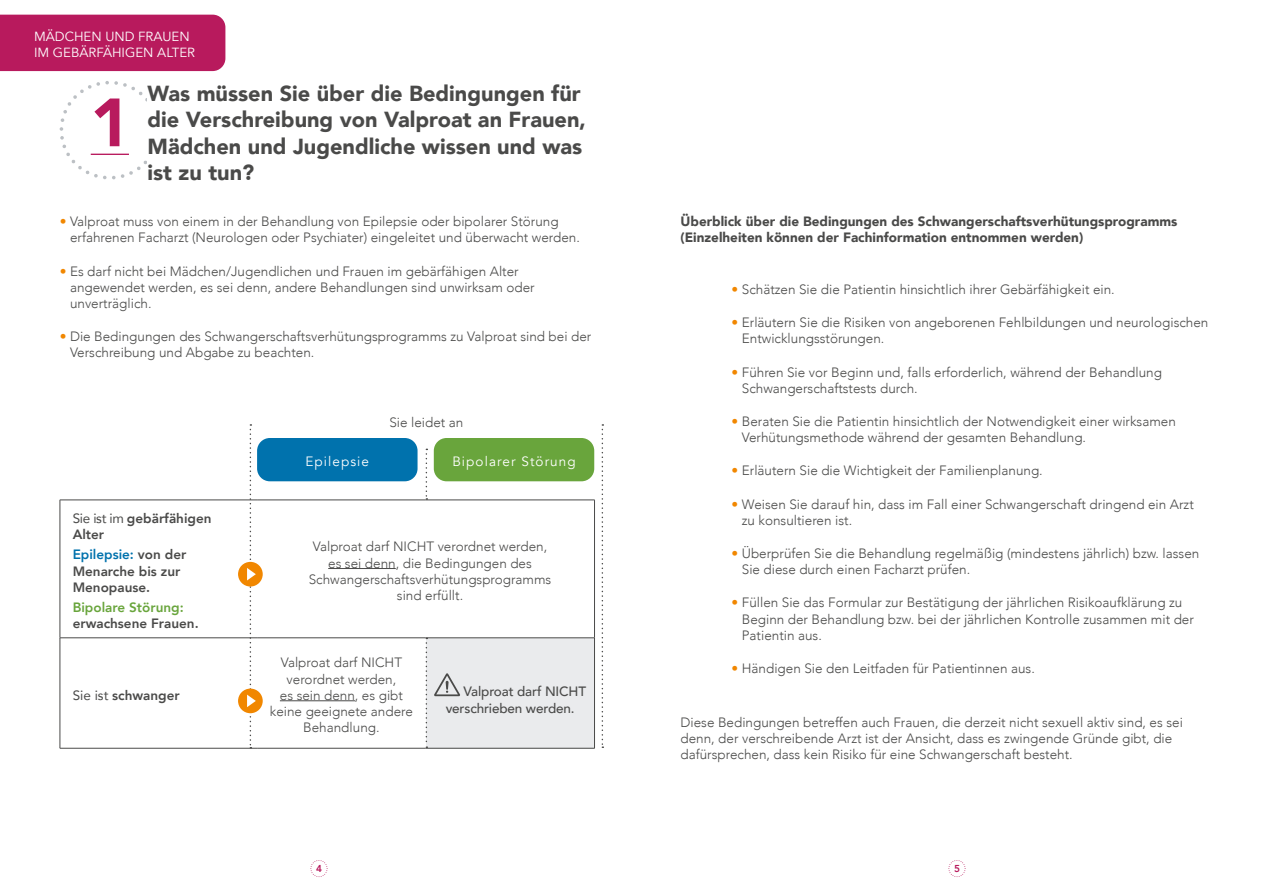
<style>
.page{position:relative;width:1276px;height:893px;background:#fff}
.page>*{position:absolute;margin:0;border:0;box-sizing:border-box;transform-origin:0 0}
.t1{font:900 67.35px "Avenir";color:#b81a5d}
.t2{font:900 21.75px/26.1px "Avenir";color:#4a4a49}
.t3{font:300 13.5px/16.2px "Avenir";color:#4a4a49}
.t4{font:900 13.5px/16.2px "Avenir";color:#4a4a49}
.t5{font:800 13.5px/16.2px "Avenir";color:#4a4a49}
.t6{font:500 13.5px/16.5px "Avenir";letter-spacing:-.01em;color:#4a4a49}
.t7{font:13.5px "Avenir";letter-spacing:.08em;color:#fff}
.t8{font:13.2px/15.9px "Avenir";color:#fff}
.t9{font:800 10.05px "Avenir";color:#b81a5d}
.s1{color:#f18700}
.s2{font-weight:400}
.s3{color:#0072ad}
.s4{color:#69a53c}
</style>
<div class="page">
<svg style="left:948px;top:860px;width:17px;height:17px"></svg>
<svg style="left:310px;top:860px;width:17px;height:17px"></svg>
<div style="left:426px;top:638px;width:168px;height:110px;background:#eaebed"></div>
<hr style="left:60px;top:500px;width:197px;height:1px;background:#4a4a49">
<hr style="left:60px;top:500px;width:1px;height:138px;background:#4a4a49">
<hr style="left:257px;top:500px;width:169px;height:1px;background:#4a4a49">
<hr style="left:426px;top:500px;width:169px;height:1px;background:#4a4a49">
<hr style="left:594px;top:500px;width:1px;height:138px;background:#4a4a49">
<hr style="left:60px;top:637px;width:197px;height:1px;background:#4a4a49">
<hr style="left:60px;top:638px;width:1px;height:110px;background:#4a4a49">
<hr style="left:257px;top:637px;width:169px;height:1px;background:#4a4a49">
<hr style="left:426px;top:637px;width:169px;height:1px;background:#4a4a49">
<hr style="left:594px;top:638px;width:1px;height:110px;background:#4a4a49">
<hr style="left:60px;top:748px;width:197px;height:1px;background:#4a4a49">
<hr style="left:257px;top:748px;width:169px;height:1px;background:#4a4a49">
<hr style="left:426px;top:748px;width:169px;height:1px;background:#4a4a49">
<hr style="left:328px;top:568px;width:68px;height:1px;background:#4a4a49">
<hr style="left:280px;top:700px;width:75px;height:1px;background:#4a4a49">
<svg style="left:434px;top:673px;width:26px;height:23px"></svg>
<svg style="left:60px;top:81px;width:87px;height:98px"></svg>
<hr style="left:91px;top:154px;width:38px;height:1px;background:#b81a5d">
<svg style="left:601px;top:424px;width:2px;height:324px"></svg>
<svg style="left:425px;top:638px;width:2px;height:110px"></svg>
<svg style="left:425px;top:449px;width:2px;height:51px"></svg>
<div style="left:238px;top:562px;width:25px;height:24px;background:#f18700;border-radius:50%"></div>
<div style="left:238px;top:689px;width:25px;height:24px;background:#f18700;border-radius:50%"></div>
<svg style="left:247px;top:424px;width:9px;height:324px"></svg>
<div style="left:0;top:15px;width:225px;height:56px;background:#b81a5d"></div>
<div style="left:257px;top:438px;width:160px;height:43px;background:#0072ad;border-radius:13px"></div>
<div style="left:434px;top:438px;width:160px;height:43px;background:#69a53c;border-radius:13px"></div>
<p class="t8" style="left:34px;top:29px;width:162px">MÄDCHEN UND FRAUEN<br>IM GEBÄRFÄHIGEN ALTER</p>
<p class="t2" style="left:148px;top:80px;width:440px">Was müssen Sie über die Bedingungen für die Verschreibung von Valproat an Frauen,<br>Mädchen und Jugendliche wissen und was ist zu tun?</p>
<p class="t3" style="left:70px;top:213px;width:511px;text-indent:-10px"><span class="s1">•</span> Valproat muss von einem in der Behandlung von Epilepsie oder bipolarer Störung erfahrenen Facharzt (Neurologen oder Psychiater) eingeleitet und überwacht werden.</p>
<p class="t3" style="left:70px;top:263px;width:466px;text-indent:-10px"><span class="s1">•</span> Es darf nicht bei Mädchen/Jugendlichen und Frauen im gebärfähigen Alter angewendet werden, es sei denn, andere Behandlungen sind unwirksam oder unverträglich.</p>
<p class="t3" style="left:70px;top:328px;width:523px;text-indent:-10px"><span class="s1">•</span> Die Bedingungen des Schwangerschaftsverhütungsprogramms zu Valproat sind bei der<br>Verschreibung und Abgabe zu beachten.</p>
<p class="t1" style="left:90px;top:65px;width:41px">1</p>
<p class="t3" style="left:389px;top:414px;width:76px">Sie leidet an</p>
<p class="t5" style="left:73px;top:510px;width:140px"><span class="s2">Sie ist im</span> gebärfähigen<br>Alter</p>
<p class="t5" style="left:73px;top:547px;width:115px"><span class="s3">Epilepsie:</span> von der<br>Menarche bis zur<br>Menopause.</p>
<p class="t5" style="left:73px;top:599px;width:127px"><span class="s4">Bipolare Störung: </span>erwachsene Frauen.</p>
<p class="t5" style="left:73px;top:687px;width:109px"><span class="s2">Sie ist</span> schwanger</p>
<p class="t7" style="left:305px;top:453px;width:65px">Epilepsie</p>
<p class="t7" style="left:452px;top:453px;width:125px">Bipolarer Störung</p>
<p class="t3" style="left:309px;top:539px;width:244px;text-align:center">Valproat darf NICHT verordnet werden, es sei denn, die Bedingungen des<br>Schwangerschaftsverhütungsprogramms sind erfüllt.</p>
<p class="t3" style="left:270px;top:655px;width:145px;text-align:center">Valproat darf NICHT verordnet werden,<br>es sein denn, es gibt keine geeignete andere<br>Behandlung.</p>
<p class="t6" style="left:446px;top:682px;width:142px;text-indent:18px">Valproat darf NICHT verschrieben werden.</p>
<p class="t4" style="left:680px;top:213px;width:498px">Überblick über die Bedingungen des Schwangerschaftsverhütungsprogramms (Einzelheiten können der Fachinformation entnommen werden)</p>
<p class="t3" style="left:731px;top:281px;width:385px"><span class="s1">•</span> Schätzen Sie die Patientin hinsichtlich ihrer Gebärfähigkeit ein.</p>
<p class="t3" style="left:742px;top:314px;width:468px;text-indent:-10px"><span class="s1">•</span> Erläutern Sie die Risiken von angeborenen Fehlbildungen und neurologischen<br>Entwicklungsstörungen.</p>
<p class="t3" style="left:742px;top:364px;width:422px;text-indent:-10px"><span class="s1">•</span> Führen Sie vor Beginn und, falls erforderlich, während der Behandlung<br>Schwangerschaftstests durch.</p>
<p class="t3" style="left:742px;top:413px;width:435px;text-indent:-10px"><span class="s1">•</span> Beraten Sie die Patientin hinsichtlich der Notwendigkeit einer wirksamen<br>Verhütungsmethode während der gesamten Behandlung.</p>
<p class="t3" style="left:731px;top:463px;width:313px"><span class="s1">•</span> Erläutern Sie die Wichtigkeit der Familienplanung.</p>
<p class="t3" style="left:742px;top:496px;width:453px;text-indent:-10px"><span class="s1">•</span> Weisen Sie darauf hin, dass im Fall einer Schwangerschaft dringend ein Arzt zu konsultieren ist.</p>
<p class="t3" style="left:742px;top:545px;width:459px;text-indent:-10px"><span class="s1">•</span> Überprüfen Sie die Behandlung regelmäßig (mindestens jährlich) bzw. lassen<br>Sie diese durch einen Facharzt prüfen.</p>
<p class="t3" style="left:742px;top:595px;width:453px;text-indent:-10px"><span class="s1">•</span> Füllen Sie das Formular zur Bestätigung der jährlichen Risikoaufklärung zu<br>Beginn der Behandlung bzw. bei der jährlichen Kontrolle zusammen mit der<br>Patientin aus.</p>
<p class="t3" style="left:731px;top:660px;width:305px"><span class="s1">•</span> Händigen Sie den Leitfaden für Patientinnen aus.</p>
<p class="t3" style="left:680px;top:714px;width:504px">Diese Bedingungen betreffen auch Frauen, die derzeit nicht sexuell aktiv sind, es sei denn, der verschreibende Arzt ist der Ansicht, dass es zwingende Gründe gibt, die dafürsprechen, dass kein Risiko für eine Schwangerschaft besteht.</p>
<p class="t9" style="left:316px;top:860px;width:7px">4</p>
<p class="t9" style="left:954px;top:860px;width:7px">5</p>
</div>
